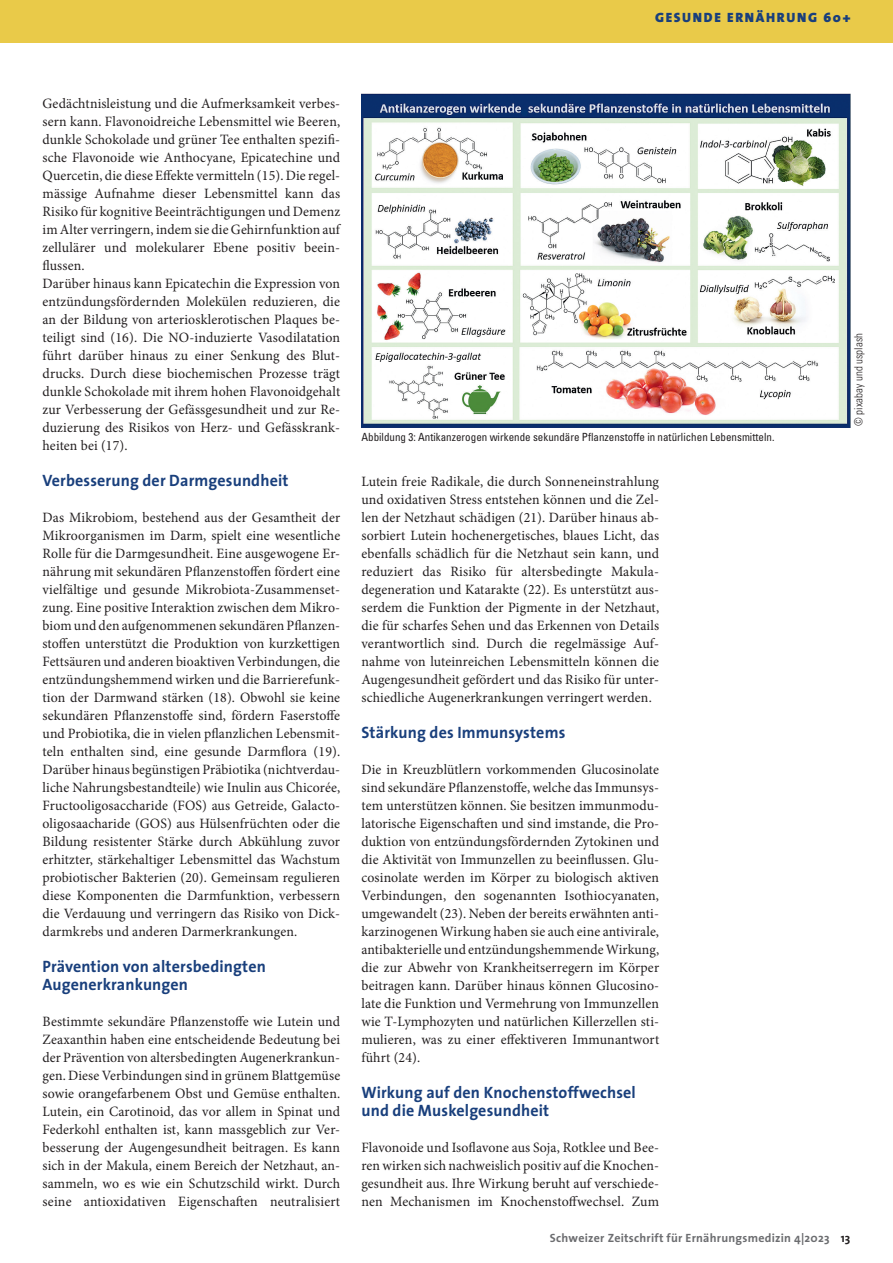
<style>
.page{position:relative;width:893px;height:1263px;background:#fff}
.page>*{position:absolute;margin:0;border:0;box-sizing:border-box;transform-origin:0 0}
.t1{font:700 16.5px/18px "The Sans";letter-spacing:.01em;color:#193f7c}
.t2{font:14.25px/18px "Minion Pro";letter-spacing:.01em;color:#231f20;text-align:justify}
.t3{font:900 13.5px "The Sans";letter-spacing:.125em;color:#193f7c}
.t4{font:700 12px "The Sans";letter-spacing:.02em;color:#6c6d70}
.t5{font:condensed 11.25px "Univers";color:#231f20}
.t6{font:300 condensed 11.25px "Univers";letter-spacing:.01em;color:#231f20}
.s1{color:#231f20}
</style>
<div class="page">
<div style="left:0;top:0;width:893px;height:43px;background:#e9ca49"></div>
<img style="left:361px;top:94px;width:489px;height:334px">
<p class="t3" style="left:655px;top:6px;width:197px">GESUNDE ERNÄHRUNG 60+</p>
<p class="t2" style="left:43px;top:95px;width:299px;text-align:left">Gedächtnisleistung und die Aufmerksamkeit verbes&shy;sern kann. Flavonoidreiche Lebensmittel wie Beeren, dunkle Schokolade und grüner Tee enthalten spezifi&shy;sche Flavonoide wie Anthocyane, Epicatechine und Quercetin, die diese Effekte vermitteln (15). Die regel&shy;mässige Aufnahme dieser Lebensmittel kann das Risiko für kognitive Beeinträchtigungen und Demenz im Alter verringern, indem sie die Gehirnfunktion auf zellulärer und molekularer Ebene positiv beein&shy;flussen.<br>Darüber hinaus kann Epicatechin die Expression von entzündungsfördernden Molekülen reduzieren, die an der Bildung von arteriosklerotischen Plaques be&shy;teiligt sind (16). Die NO-induzierte Vasodilatation führt darüber hinaus zu einer Senkung des Blut&shy;drucks. Durch diese biochemischen Prozesse trägt dunkle Schokolade mit ihrem hohen Flavonoidgehalt zur Verbesserung der Gefässgesundheit und zur Re&shy;duzierung des Risikos von Herz- und Gefässkrank&shy;heiten bei (17).</p>
<p class="t1" style="left:43px;top:471px;width:247px">Verbesserung der Darmgesundheit</p>
<p class="t2" style="left:43px;top:509px;width:299px">Das Mikrobiom, bestehend aus der Gesamtheit der Mikroorganismen im Darm, spielt eine wesentliche Rolle für die Darmgesundheit. Eine ausgewogene Er&shy;nährung mit sekundären Pflanzenstoffen fördert eine vielfältige und gesunde Mikrobiota-Zusammenset&shy;zung. Eine positive Interaktion zwischen dem Mikro&shy;biom und den aufgenommenen sekundären Pflanzen&shy;stoffen unterstützt die Produktion von kurzkettigen Fettsäuren und anderen bioaktiven Verbindungen, die entzündungshemmend wirken und die Barrierefunk&shy;tion der Darmwand stärken (18). Obwohl sie keine sekundären Pflanzenstoffe sind, fördern Faserstoffe und Probiotika, die in vielen pflanzlichen Lebensmit&shy;teln enthalten sind, eine gesunde Darmflora (19).<br>Darüber hinaus begünstigen Präbiotika (nichtverdau&shy;liche Nahrungsbestandteile) wie Inulin aus Chicorée, Fructooligosaccharide (FOS) aus Getreide, Galacto&shy;oligosaacharide (GOS) aus Hülsenfrüchten oder die Bildung resistenter Stärke durch Abkühlung zuvor erhitzter, stärkehaltiger Lebensmittel das Wachstum probiotischer Bakterien (20). Gemeinsam regulieren diese Komponenten die Darmfunktion, verbessern die Verdauung und verringern das Risiko von Dick&shy;darmkrebs und anderen Darmerkrankungen.</p>
<p class="t1" style="left:43px;top:957px;width:225px">Prävention von altersbedingten<br>Augenerkrankungen</p>
<p class="t2" style="left:43px;top:1013px;width:299px">Bestimmte sekundäre Pflanzenstoffe wie Lutein und Zeaxanthin haben eine entscheidende Bedeutung bei der Prävention von altersbedingten Augenerkrankun&shy;gen. Diese Verbindungen sind in grünem Blattgemüse sowie orangefarbenem Obst und Gemüse enthalten.<br>Lutein, ein Carotinoid, das vor allem in Spinat und Federkohl enthalten ist, kann massgeblich zur Ver&shy;besserung der Augengesundheit beitragen. Es kann sich in der Makula, einem Bereich der Netzhaut, an&shy;sammeln, wo es wie ein Schutzschild wirkt. Durch seine antioxidativen Eigenschaften neutralisiert</p>
<p class="t5" style="left:361px;top:430px;width:414px">Abbildung 3: Antikanzerogen wirkende sekundäre Pflanzenstoffe in natürlichen Lebensmitteln.</p>
<p class="t2" style="left:361px;top:473px;width:299px">Lutein freie Radikale, die durch Sonneneinstrahlung und oxidativen Stress entstehen können und die Zel&shy;len der Netzhaut schädigen (21). Darüber hinaus ab&shy;sorbiert Lutein hochenergetisches, blaues Licht, das ebenfalls schädlich für die Netzhaut sein kann, und reduziert das Risiko für altersbedingte Makula&shy;degeneration und Katarakte (22). Es unterstützt aus&shy;serdem die Funktion der Pigmente in der Netzhaut, die für scharfes Sehen und das Erkennen von Details verantwortlich sind. Durch die regelmässige Auf&shy;nahme von luteinreichen Lebensmitteln können die Augengesundheit gefördert und das Risiko für unter&shy;schiedliche Augenerkrankungen verringert werden.</p>
<p class="t1" style="left:361px;top:723px;width:205px">Stärkung des Immunsystems</p>
<p class="t2" style="left:361px;top:761px;width:299px">Die in Kreuzblütlern vorkommenden Glucosinolate sind sekundäre Pflanzenstoffe, welche das Immunsys&shy;tem unterstützen können. Sie besitzen immunmodu&shy;latorische Eigenschaften und sind imstande, die Pro&shy;duktion von entzündungsfördernden Zytokinen und die Aktivität von Immunzellen zu beeinflussen. Glu&shy;cosinolate werden im Körper zu biologisch aktiven Verbindungen, den sogenannten Isothiocyanaten, umgewandelt (23). Neben der bereits erwähnten anti&shy;karzinogenen Wirkung haben sie auch eine antivirale, antibakterielle und entzündungshemmende Wirkung, die zur Abwehr von Krankheitserregern im Körper beitragen kann. Darüber hinaus können Glucosino&shy;late die Funktion und Vermehrung von Immunzellen wie T-Lymphozyten und natürlichen Killerzellen sti&shy;mulieren, was zu einer effektiveren Immunantwort führt (24).</p>
<p class="t1" style="left:361px;top:1083px;width:276px">Wirkung auf den Knochenstoffwechsel und die Muskelgesundheit</p>
<p class="t2" style="left:361px;top:1139px;width:299px">Flavonoide und Isoflavone aus Soja, Rotklee und Bee&shy;ren wirken sich nachweislich positiv auf die Knochen&shy;gesundheit aus. Ihre Wirkung beruht auf verschiede&shy;nen Mechanismen im Knochenstoffwechsel. Zum</p>
<p class="t6" style="left:852px;top:426px;width:94px;rotate:-90deg">© pixabay und usplash</p>
<p class="t4" style="left:550px;top:1228px;width:302px">Schweizer Zeitschrift für Ernährungsmedizin 4|2023 <span class="s1">13</span></p>
</div>
